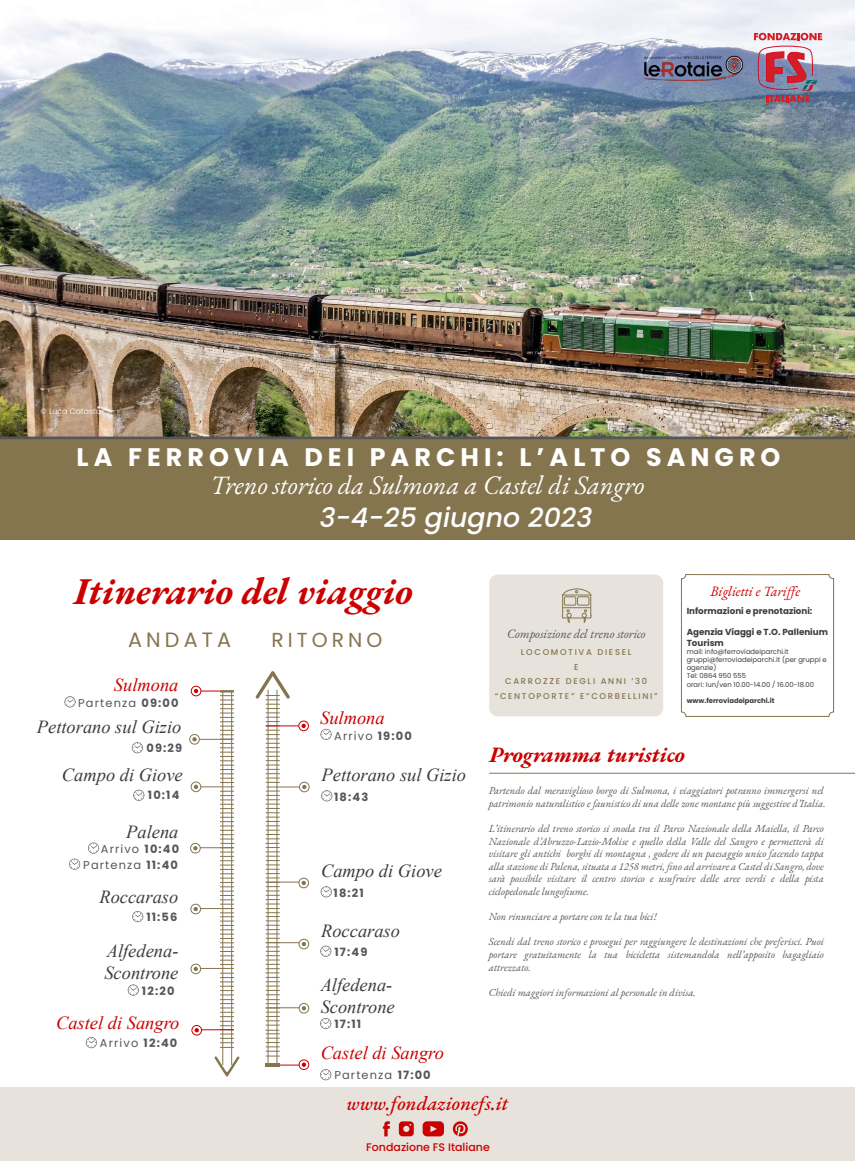
<style>
.page{position:relative;width:855px;height:1168px;background:#fff}
.page>*{position:absolute;margin:0;border:0;box-sizing:border-box;transform-origin:0 0}
.t1{font:italic 700 37.62px "EB Garamond";color:#cb0000}
.t2{font:italic 500 26.78px "Poppins";color:#fff}
.t3{font:italic 26.25px "EB Garamond";color:#fff}
.t4{font:700 25.38px "Poppins";letter-spacing:.2em;color:#fff}
.t5{font:italic 700 21.88px "EB Garamond";color:#cb0000}
.t6{font:20.74px "Poppins";letter-spacing:.2em;color:#85754f}
.t7{font:20.21px "Poppins";letter-spacing:.2em;color:#85754f}
.t8{font:italic 500 20.12px "EB Garamond";color:#cb0000}
.t9{font:italic 18.46px/22.1px "Times New Roman";color:#3c3c3c}
.t10{font:italic 18.46px "Times New Roman";color:#cb0000}
.t11{font:italic 14px "EB Garamond";color:#cb0000}
.t12{font:italic 12.6px "EB Garamond";color:#54565a}
.t13{font:11.38px "Poppins";letter-spacing:.1em;color:#54565a}
.t14{font:700 11.38px "Poppins";letter-spacing:.1em;color:#54565a}
.t15{font:500 11.03px "Poppins";color:#cb0000}
.t16{font:italic 10.5px/12.6px "EB Garamond";color:#54565a;text-align:justify}
.t17{font:700 8.75px/10.5px "Poppins";color:#3d3d3d}
.t18{font:500 8.4px/14.7px "Poppins";letter-spacing:.2em;color:#85754f;text-align:center}
.t19{font:300 7.88px "Poppins";color:#fff}
.t20{font:6.83px/8.2px "Poppins";color:#3d3d3d}
.t21{font:700 6.83px "Poppins";color:#3d3d3d}
.s1{font-weight:700}
</style>
<div class="page">
<img style="left:0;top:0;width:855px;height:438px">
<div style="left:0;top:438px;width:855px;height:101px;background:#85754f"></div>
<div style="left:0;top:1086px;width:855px;height:74px;background:#e7e3dc"></div>
<svg style="left:681px;top:574px;width:153px;height:143px"></svg>
<div style="left:489px;top:574px;width:174px;height:142px;background:#e7e3dc;border-radius:8px"></div>
<hr style="left:489px;top:772px;width:366px;height:1px;background:#85754f">
<svg style="left:754px;top:33px;width:68px;height:69px"></svg>
<hr style="left:0;top:436px;width:847px;height:3px;background:#54565a">
<img style="left:642px;top:55px;width:100px;height:25px">
<hr style="left:222px;top:690px;width:1px;height:375px;background:#85754f">
<hr style="left:231px;top:690px;width:1px;height:375px;background:#85754f">
<div style="left:191px;top:686px;width:10px;height:10px;border:1px solid #cb0000;border-radius:50%"></div>
<div style="left:191px;top:781px;width:10px;height:11px;border:1px solid #85754f;border-radius:50%"></div>
<svg style="left:64px;top:696px;width:12px;height:11px"></svg>
<svg style="left:214px;top:1056px;width:25px;height:20px"></svg>
<svg style="left:133px;top:789px;width:11px;height:11px"></svg>
<div style="left:189px;top:734px;width:11px;height:10px;border:1px solid #85754f;border-radius:50%"></div>
<svg style="left:132px;top:742px;width:11px;height:11px"></svg>
<div style="left:190px;top:843px;width:11px;height:10px;border:1px solid #85754f;border-radius:50%"></div>
<svg style="left:132px;top:911px;width:11px;height:11px"></svg>
<div style="left:190px;top:903px;width:11px;height:11px;border:1px solid #85754f;border-radius:50%"></div>
<svg style="left:128px;top:984px;width:11px;height:11px"></svg>
<div style="left:190px;top:963px;width:11px;height:11px;border:1px solid #85754f;border-radius:50%"></div>
<svg style="left:561px;top:588px;width:31px;height:35px"></svg>
<svg style="left:88px;top:842px;width:11px;height:11px"></svg>
<hr style="left:276px;top:689px;width:1px;height:376px;background:#85754f">
<hr style="left:268px;top:689px;width:1px;height:376px;background:#85754f">
<hr style="left:266px;top:1063px;width:14px;height:3px;background:#85754f">
<svg style="left:301px;top:723px;width:5px;height:5px"></svg>
<div style="left:298px;top:720px;width:11px;height:11px;border:1px solid #cb0000;border-radius:50%"></div>
<hr style="left:266px;top:725px;width:33px;height:1px;background:#cb0000">
<svg style="left:301px;top:880px;width:5px;height:5px"></svg>
<div style="left:298px;top:877px;width:11px;height:11px;border:1px solid #85754f;border-radius:50%"></div>
<hr style="left:266px;top:881px;width:33px;height:1px;background:#85754f">
<svg style="left:256px;top:671px;width:34px;height:112px"></svg>
<hr style="left:266px;top:942px;width:33px;height:1px;background:#85754f">
<svg style="left:302px;top:942px;width:4px;height:4px"></svg>
<div style="left:299px;top:938px;width:10px;height:11px;border:1px solid #85754f;border-radius:50%"></div>
<svg style="left:320px;top:728px;width:11px;height:12px"></svg>
<svg style="left:321px;top:886px;width:11px;height:11px"></svg>
<svg style="left:302px;top:784px;width:4px;height:5px"></svg>
<div style="left:299px;top:781px;width:10px;height:11px;border:1px solid #85754f;border-radius:50%"></div>
<hr style="left:266px;top:786px;width:33px;height:1px;background:#85754f">
<svg style="left:321px;top:790px;width:11px;height:11px"></svg>
<svg style="left:320px;top:945px;width:11px;height:11px"></svg>
<hr style="left:266px;top:1007px;width:33px;height:1px;background:#85754f">
<svg style="left:302px;top:1006px;width:4px;height:4px"></svg>
<div style="left:299px;top:1003px;width:10px;height:10px;border:1px solid #85754f;border-radius:50%"></div>
<svg style="left:320px;top:1018px;width:11px;height:11px"></svg>
<svg style="left:399px;top:1121px;width:15px;height:15px"></svg>
<svg style="left:422px;top:1121px;width:22px;height:15px"></svg>
<svg style="left:383px;top:1121px;width:7px;height:15px"></svg>
<svg style="left:453px;top:1121px;width:15px;height:15px"></svg>
<svg style="left:280px;top:1062px;width:26px;height:4px"></svg>
<div style="left:299px;top:1059px;width:10px;height:10px;border:1px solid #cb0000;border-radius:50%"></div>
<svg style="left:320px;top:1069px;width:11px;height:11px"></svg>
<svg style="left:86px;top:1037px;width:11px;height:11px"></svg>
<svg style="left:192px;top:689px;width:42px;height:359px"></svg>
<div style="left:191px;top:1025px;width:11px;height:10px;border:1px solid #cb0000;border-radius:50%"></div>
<svg style="left:69px;top:858px;width:11px;height:11px"></svg>
<svg style="left:265px;top:790px;width:15px;height:266px"></svg>
<p class="t19" style="left:41px;top:407px;width:62px">© Luca Catasta</p>
<h3 class="t4" style="left:77px;top:442px;width:705px">LA FERROVIA DEI PARCHI: L’ALTO SANGRO</h3>
<h3 class="t3" style="left:211px;top:468px;width:435px">Treno storico da Sulmona a Castel di Sangro</h3>
<h2 class="t2" style="left:320px;top:502px;width:274px">3-4-25 giugno 2023</h2>
<h1 class="t1" style="left:74px;top:566px;width:340px">Itinerario del viaggio</h1>
<h3 class="t11" style="left:710px;top:582px;width:92px">Biglietti e Tariffe</h3>
<h3 class="t6" style="left:128px;top:627px;width:105px">ANDATA</h3>
<h3 class="t7" style="left:271px;top:628px;width:112px">RITORNO</h3>
<p class="t12" style="left:507px;top:625px;width:140px">Composizione del treno storico</p>
<p class="t18" style="left:495px;top:644px;width:164px">LOCOMOTIVA DIESEL<br>E<br>CARROZZE DEGLI ANNI ‘30 “CENTOPORTE” E”CORBELLINI”</p>
<p class="t17" style="left:686px;top:606px;width:127px">Informazioni e prenotazioni:</p>
<p class="t17" style="left:686px;top:627px;width:143px">Agenzia Viaggi e T.O. Pallenium<br>Tourism</p>
<p class="t20" style="left:686px;top:647px;width:142px">mail: info@ferroviadeiparchi.it gruppi@ferroviadeiparchi.it (per gruppi e agenzie)<br>Tel: 0864 950 555<br>orari: lun/ven 10.00-14.00 / 16.00-18.00</p>
<p class="t21" style="left:686px;top:696px;width:89px">www.ferroviadeiparchi.it</p>
<h3 class="t10" style="left:114px;top:672px;width:66px">Sulmona</h3>
<p class="t13" style="left:78px;top:696px;width:102px">Partenza <span class="s1">09:00</span></p>
<h3 class="t9" style="left:37px;top:715px;width:146px">Pettorano sul Gizio</h3>
<p class="t14" style="left:146px;top:741px;width:37px">09:29</p>
<h3 class="t9" style="left:62px;top:763px;width:122px">Campo di Giove</h3>
<p class="t14" style="left:148px;top:788px;width:33px">10:14</p>
<h3 class="t9" style="left:126px;top:820px;width:54px">Palena</h3>
<p class="t13" style="left:101px;top:842px;width:80px">Arrivo <span class="s1">10:40</span></p>
<p class="t13" style="left:83px;top:858px;width:96px">Partenza <span class="s1">11:40</span></p>
<h3 class="t9" style="left:99px;top:884px;width:80px">Roccaraso</h3>
<p class="t14" style="left:146px;top:910px;width:33px">11:56</p>
<h3 class="t9" style="left:104px;top:939px;width:76px">Alfedena-<br>Scontrone</h3>
<p class="t14" style="left:142px;top:984px;width:34px">12:20</p>
<h3 class="t10" style="left:56px;top:1009px;width:125px">Castel di Sangro</h3>
<p class="t13" style="left:100px;top:1036px;width:79px">Arrivo <span class="s1">12:40</span></p>
<h3 class="t10" style="left:320px;top:704px;width:66px">Sulmona</h3>
<p class="t13" style="left:334px;top:729px;width:79px">Arrivo <span class="s1">19:00</span></p>
<h3 class="t9" style="left:322px;top:763px;width:146px">Pettorano sul Gizio</h3>
<p class="t14" style="left:334px;top:790px;width:36px">18:43</p>
<h3 class="t9" style="left:321px;top:859px;width:122px">Campo di Giove</h3>
<p class="t14" style="left:333px;top:886px;width:32px">18:21</p>
<h3 class="t9" style="left:321px;top:919px;width:80px">Roccaraso</h3>
<p class="t14" style="left:334px;top:945px;width:34px">17:49</p>
<h3 class="t9" style="left:321px;top:972px;width:76px">Alfedena-<br>Scontrone</h3>
<p class="t14" style="left:334px;top:1017px;width:28px">17:11</p>
<h3 class="t10" style="left:321px;top:1040px;width:125px">Castel di Sangro</h3>
<p class="t13" style="left:334px;top:1068px;width:98px">Partenza <span class="s1">17:00</span></p>
<h3 class="t5" style="left:489px;top:740px;width:197px">Programma turistico</h3>
<p class="t16" style="left:489px;top:784px;width:338px">Partendo dal meraviglioso borgo di Sulmona, i viaggiatori potranno immergersi nel patrimonio naturalistico e faunistico di una delle zone montane più suggestive d’Italia.</p>
<p class="t16" style="left:489px;top:822px;width:336px">L’itinerario del treno storico si snoda tra il Parco Nazionale della Maiella, il Parco Nazionale d’Abruzzo-Lazio-Molise e quello della Valle del Sangro e permetterà di visitare gli antichi borghi di montagna , godere di un paesaggio unico facendo tappa alla stazione di Palena, situata a 1258 metri, fino ad arrivare a Castel di Sangro, dove sarà possibile visitare il centro storico e usufruire delle aree verdi e della pista ciclopedonale lungofiume.</p>
<p class="t16" style="left:489px;top:910px;width:169px">Non rinunciare a portare con te la tua bici!</p>
<p class="t16" style="left:489px;top:935px;width:336px">Scendi dal treno storico e prosegui per raggiungere le destinazioni che preferisci. Puoi portare gratuitamente la tua bicicletta sistemandola nell’apposito bagagliaio attrezzato.</p>
<p class="t16" style="left:489px;top:986px;width:208px">Chiedi maggiori informazioni al personale in divisa.</p>
<h3 class="t8" style="left:347px;top:1089px;width:163px">www.fondazionefs.it</h3>
<p class="t15" style="left:366px;top:1141px;width:125px">Fondazione FS Italiane</p>
</div>
